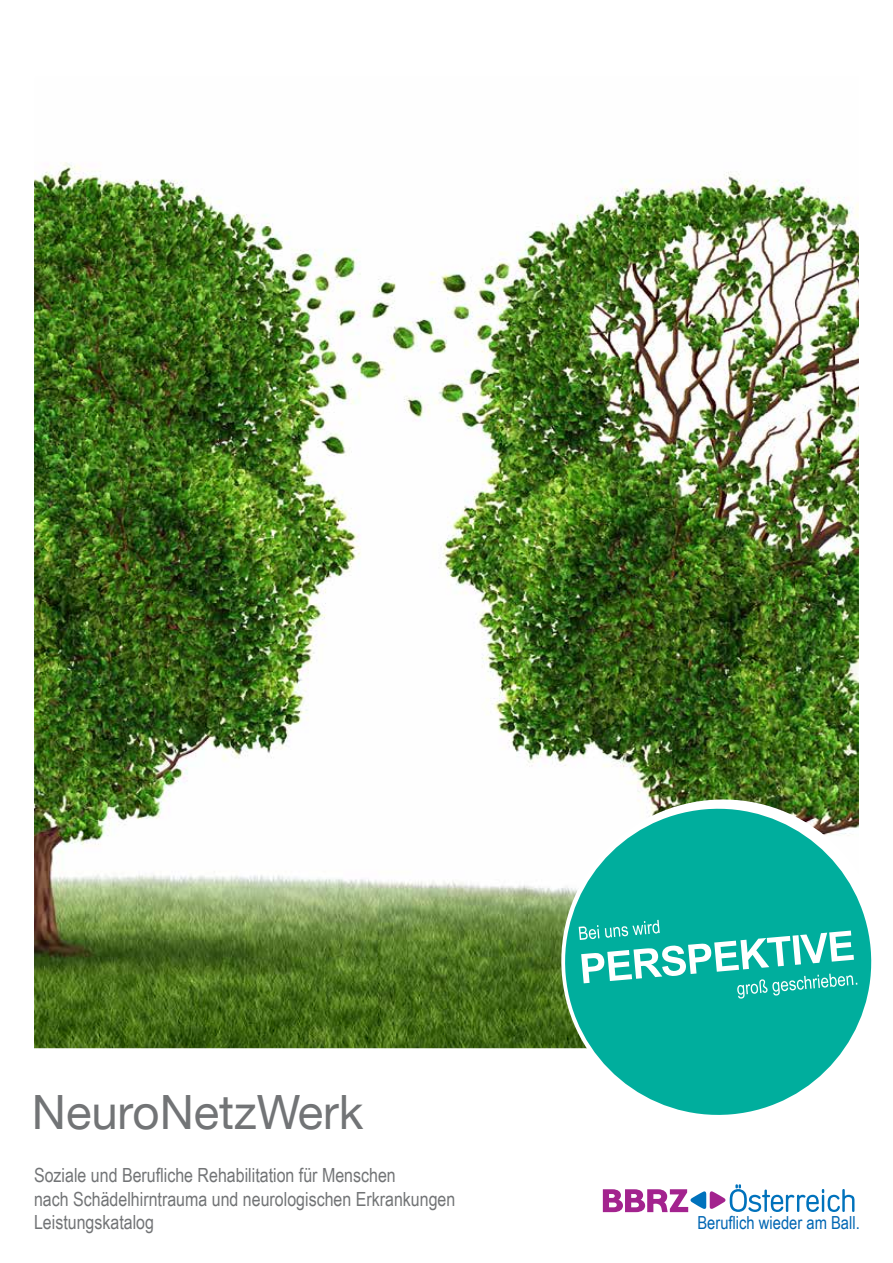
<style>
.page{position:relative;width:893px;height:1263px;background:#fff}
.page>*{position:absolute;margin:0;border:0;box-sizing:border-box;transform-origin:0 0}
.t1{font:47.25px "Helvetica Neue LT";color:#727476}
.t2{font:19.5px/23.4px "Arial Narrow";color:#727476}
.t3{font:18px "Arial Narrow";color:#0066b3}
</style>
<div class="page">
<img style="left:34px;top:162px;width:825px;height:886px">
<svg style="left:603px;top:1184px;width:251px;height:28px"></svg>
<img style="left:554px;top:792px;width:305px;height:257px">
<svg style="left:558px;top:802px;width:314px;height:313px;fill:#00ae9d"></svg>
<svg style="left:579px;top:920px;width:278px;height:79px"></svg>
<h1 class="t1" style="left:32px;top:1084px;width:333px">NeuroNetzWerk</h1>
<p class="t2" style="left:34px;top:1163px;width:423px">Soziale und Berufliche Rehabilitation für Menschen<br>nach Schädelhirntrauma und neurologischen Erkrankungen<br>Leistungskatalog</p>
<p class="t3" style="left:697px;top:1209px;width:164px">Beruflich wieder am Ball.</p>
</div>
